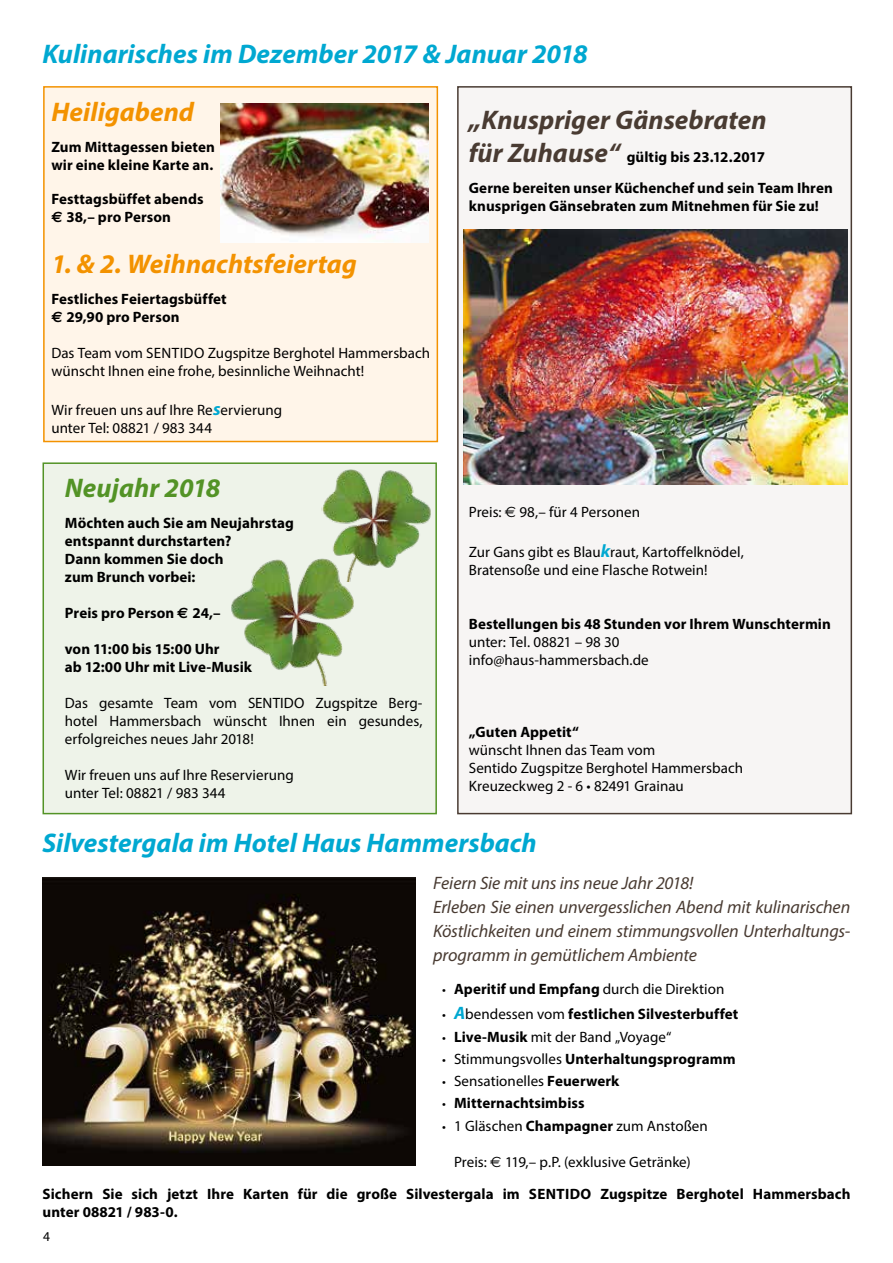
<style>
.page{position:relative;width:893px;height:1263px;background:#fff}
.page>*{position:absolute;margin:0;border:0;box-sizing:border-box;transform-origin:0 0}
.t1{font:italic 700 27px "Myriad Pro";color:#00a8d1}
.t2{font:italic 700 27px "Myriad Pro";color:#f39200}
.t3{font:italic 700 27px "Myriad Pro";color:#493b32}
.t4{font:italic 700 27px "Myriad Pro";color:#539326}
.t5{font:italic 18px/24px "Myriad Pro";letter-spacing:-.005em;color:#493b32}
.t6{font:700 15px/18px "Myriad Pro";letter-spacing:.005em;color:#000}
.t7{font:15px/18px "Myriad Pro";letter-spacing:.005em;color:#000}
.t8{font:13.5px "Myriad Pro";color:#000}
.s1{font-family:"Euro Sans"}
.s2{font-weight:700;font-style:italic;font-size:18px;color:#00a8d1}
.s3{font-style:italic;font-size:27px;color:#493b32}
.s4{font-weight:400;font-size:13.5px}
.s5{font-weight:400}
.s6{font-style:italic;font-size:18px;color:#00a8d1}
.s7{font-size:13.5px}
.s8{font-weight:700}
</style>
<div class="page">
<img style="left:43px;top:877px;width:372px;height:288px">
<div style="left:457px;top:86px;width:395px;height:728px;background:#f7f5f4;border:2px solid #493b32"></div>
<div style="left:43px;top:462px;width:394px;height:352px;background:#eef3e9;border:2px solid #539326"></div>
<div style="left:43px;top:86px;width:395px;height:356px;background:#fff5e9;border:2px solid #f39200"></div>
<img style="left:220px;top:103px;width:209px;height:139px">
<img style="left:231px;top:558px;width:123px;height:128px">
<img style="left:321px;top:469px;width:110px;height:112px">
<img style="left:463px;top:230px;width:384px;height:254px">
<h1 class="t1" style="left:43px;top:36px;width:547px">Kulinarisches im Dezember 2017 &amp; Januar 2018</h1>
<h1 class="t2" style="left:51px;top:94px;width:144px">Heiligabend</h1>
<p class="t6" style="left:51px;top:137px;width:165px">Zum Mittagessen bieten wir eine kleine Karte an.</p>
<p class="t6" style="left:51px;top:189px;width:154px">Festtagsbüffet abends <span class="s1">€</span> 38,– pro Person</p>
<h1 class="t2" style="left:51px;top:246px;width:307px">1. &amp; 2. Weihnachtsfeiertag</h1>
<p class="t6" style="left:51px;top:289px;width:177px">Festliches Feiertagsbüffet <span class="s1">€</span> 29,90 pro Person</p>
<p class="t7" style="left:51px;top:343px;width:380px">Das Team vom SENTIDO Zugspitze Berghotel Hammersbach wünscht Ihnen eine frohe, besinnliche Weihnacht!</p>
<p class="t7" style="left:51px;top:401px;width:232px">Wir freuen uns auf Ihre Re<span class="s2">s</span>ervierung unter Tel: 08821 / 983 344</p>
<h1 class="t4" style="left:65px;top:470px;width:157px">Neujahr 2018</h1>
<p class="t6" style="left:65px;top:513px;width:230px">Möchten auch Sie am Neujahrstag entspannt durchstarten?<br>Dann kommen Sie doch<br>zum Brunch vorbei:</p>
<p class="t6" style="left:65px;top:603px;width:157px">Preis pro Person <span class="s1">€</span> 24,–</p>
<p class="t6" style="left:65px;top:639px;width:189px">von 11:00 bis 15:00 Uhr<br>ab 12:00 Uhr mit Live-Musik</p>
<p class="t7" style="left:65px;top:694px;width:359px;text-align:justify">Das gesamte Team vom SENTIDO Zugspitze Berg&shy;hotel Hammersbach wünscht Ihnen ein gesundes, erfolgreiches neues Jahr 2018!</p>
<p class="t7" style="left:65px;top:766px;width:230px">Wir freuen uns auf Ihre Reservierung unter Tel: 08821 / 983 344</p>
<h1 class="t3" style="left:469px;top:103px;width:299px">„Knuspriger Gänsebraten</h1>
<p class="t6" style="left:469px;top:142px;width:366px;line-height:30.8px"><span class="s3">für Zuhause“</span> gültig bis 23.12.2017<br>Gerne bereiten unser Küchenchef und sein Team Ihren</p>
<p class="t6" style="left:469px;top:197px;width:352px">knusprigen Gänsebraten zum Mitnehmen für Sie zu!</p>
<p class="t7" style="left:469px;top:503px;width:173px">Preis: <span class="s1">e</span> 98,– für 4 Personen</p>
<p class="t7" style="left:469px;top:543px;width:276px">Zur Gans gibt es Blau<span class="s2">k</span>raut, Kartoffelknödel,<br>Bratensoße und eine Flasche Rotwein!</p>
<p class="t6" style="left:469px;top:614px;width:364px">Bestellungen bis 48 Stunden vor Ihrem Wunschtermin</p>
<p class="t7" style="left:469px;top:633px;width:181px">unter: Tel. 08821 – 98 30 info@haus-hammersbach.de</p>
<p class="t6" style="left:469px;top:722px;width:112px">„Guten Appetit“</p>
<p class="t7" style="left:469px;top:741px;width:276px">wünscht Ihnen das Team vom<br>Sentido Zugspitze Berghotel Hammersbach<br>Kreuzeckweg 2 - 6 • 82491 Grainau</p>
<h1 class="t1" style="left:42px;top:826px;width:496px">Silvestergala im Hotel Haus Hammersbach</h1>
<p class="t5" style="left:433px;top:871px;width:419px">Feiern Sie mit uns ins neue Jahr 2018!<br>Erleben Sie einen unvergesslichen Abend mit kulinarischen Köstlichkeiten und einem stimmungsvollen Unterhaltungs&shy;programm in gemütlichem Ambiente</p>
<p class="t6" style="left:442px;top:979px;width:284px"><span class="s4">•</span> Aperitif und Empfang <span class="s5">durch die Direktion</span></p>
<p class="t6" style="left:442px;top:1005px;width:298px"><span class="s4">•</span> <span class="s6">A</span><span class="s5">bendessen vom</span> festlichen Silvesterbuffet</p>
<p class="t7" style="left:442px;top:1027px;width:231px"><span class="s7">•</span> <span class="s8">Live-Musik</span> mit der Band „Voyage“</p>
<p class="t6" style="left:442px;top:1049px;width:295px"><span class="s4">•</span> <span class="s5">Stimmungsvolles</span> Unterhaltungsprogramm</p>
<p class="t7" style="left:442px;top:1072px;width:179px"><span class="s7">•</span> Sensationelles <span class="s8">Feuerwerk</span></p>
<p class="t6" style="left:442px;top:1094px;width:144px"><span class="s4">•</span> Mitternachtsimbiss</p>
<p class="t7" style="left:442px;top:1116px;width:267px"><span class="s7">•</span> 1 Gläschen <span class="s8">Champagner</span> zum Anstoßen</p>
<p class="t7" style="left:454px;top:1152px;width:238px">Preis: <span class="s1">€</span> 119,– p.P. (exklusive Getränke)</p>
<p class="t6" style="left:43px;top:1184px;width:809px">Sichern Sie sich jetzt Ihre Karten für die große Silvestergala im SENTIDO Zugspitze Berghotel Hammersbach unter 08821 / 983-0.</p>
<p class="t8" style="left:43px;top:1228px;width:8px">4</p>
</div>
